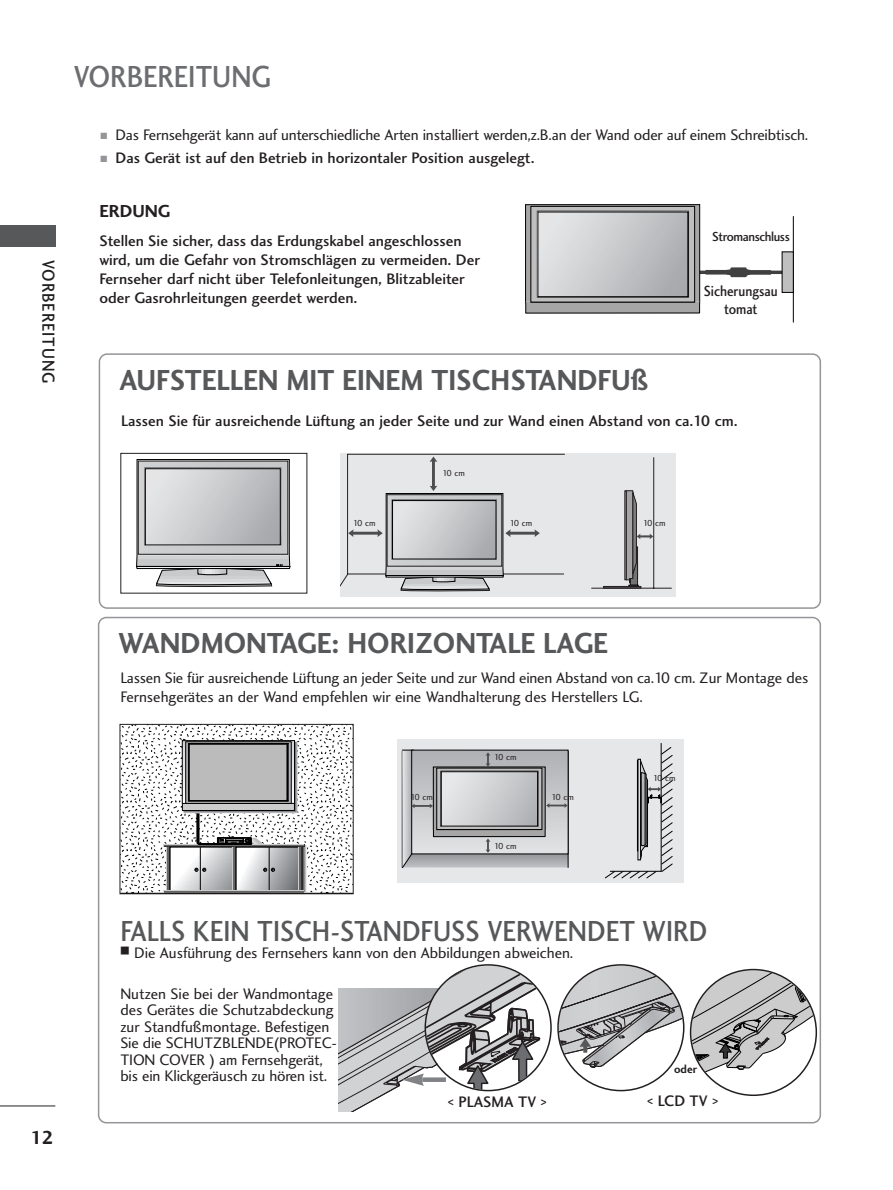
<style>
.page{position:relative;width:893px;height:1190px;background:#fff}
.page>*{position:absolute;margin:0;border:0;box-sizing:border-box;transform-origin:0 0}
.t1{font:31.5px "Charlotte Sans Medium Plain";color:#6c6d70;scale:.9 1}
.t2{font:30px "Charlotte Sans Bold Plain";color:#57585a;scale:.95 1}
.t3{font:30px "Charlotte Sans Medium Plain";color:#57585a;scale:.9 1}
.t4{font:19.5px "Charlotte Sans Bold Plain";color:#231f20}
.t5{font:18px "Charlotte Sans Medium Plain";letter-spacing:.06em;color:#231f20;scale:.9 1}
.t6{font:18px "Charlotte Sans Bold Plain";color:#231f20}
.t7{font:15.75px/16.5px "Charlotte Sans Book Plain";letter-spacing:-.01em;color:#231f20}
.t8{font:15.75px/18.9px "Charlotte Sans Medium Plain";color:#231f20}
.t9{font:15.15px/18.3px "Charlotte Sans Medium Plain";color:#231f20;text-align:center;scale:.89 1}
.t10{font:13.5px "Charlotte Sans Medium Plain";letter-spacing:-.03em;color:#231f20;scale:.95 1}
.t11{font:12px "Charlotte Sans Bold Plain";color:#231f20;scale:.95 1}
.t12{font:9px "Charlotte Sans Book Plain";letter-spacing:-.08em;color:#231f20}
.s1{color:#939598}
</style>
<div class="page">
<hr style="left:0;top:1105px;width:55px;height:1px;background:#231f20">
<div style="left:0;top:225px;width:55px;height:22px;background:#57585a"></div>
<div style="left:99px;top:353px;width:722px;height:256px;border:2px solid #939598;border-radius:8px"></div>
<div style="left:340px;top:453px;width:336px;height:144px;background:#e6e7e9"></div>
<svg style="left:626px;top:490px;width:7px;height:90px"></svg>
<div style="left:603px;top:586px;width:38px;height:2px;background:#737373;border:1px solid #231f20"></div>
<hr style="left:624px;top:490px;width:2px;height:90px;background:#ccc">
<svg style="left:628px;top:491px;width:25px;height:95px"></svg>
<hr style="left:591px;top:588px;width:80px;height:1px;background:#231f20">
<hr style="left:653px;top:457px;width:1px;height:131px;background:#231f20">
<svg style="left:340px;top:453px;width:225px;height:138px"></svg>
<img style="left:394px;top:502px;width:100px;height:55px">
<img style="left:456px;top:508px;width:38px;height:49px">
<div style="left:392px;top:500px;width:104px;height:59px;border:1px solid #000"></div>
<div style="left:386px;top:575px;width:117px;height:2px;border:1px solid #000"></div>
<svg style="left:136px;top:459px;width:154px;height:128px;background:#bababc"></svg>
<svg style="left:700px;top:270px;width:81px;height:4px"></svg>
<svg style="left:705px;top:267px;width:66px;height:10px"></svg>
<hr style="left:793px;top:216px;width:1px;height:106px;background:#000">
<div style="left:781px;top:251px;width:12px;height:42px;background:#bfbfbf"></div>
<svg style="left:525px;top:302px;width:175px;height:11px;background:#929292"></svg>
<svg style="left:527px;top:206px;width:171px;height:94px"></svg>
<div style="left:525px;top:204px;width:175px;height:98px;border:1px solid #000"></div>
<svg style="left:530px;top:206px;width:165px;height:96px;background:#999898"></svg>
<svg style="left:537px;top:211px;width:152px;height:73px"></svg>
<img style="left:539px;top:214px;width:147px;height:81px">
<img style="left:630px;top:223px;width:56px;height:72px">
<div style="left:537px;top:212px;width:151px;height:85px;border:1px solid #000"></div>
<div style="left:397px;top:739px;width:287px;height:143px;background:#e6e7e9"></div>
<svg style="left:605px;top:743px;width:67px;height:135px"></svg>
<svg style="left:402px;top:749px;width:165px;height:119px"></svg>
<div style="left:441px;top:771px;width:96px;height:55px;background:linear-gradient(to right,#e8e9ea,#b7b8bb)"></div>
<div style="left:441px;top:771px;width:96px;height:55px;border:1px solid #000"></div>
<svg style="left:122px;top:726px;width:229px;height:166px"></svg>
<svg style="left:189px;top:744px;width:98px;height:56px"></svg>
<div style="left:190px;top:745px;width:96px;height:54px;background:#bbb"></div>
<div style="left:120px;top:724px;width:233px;height:170px;border:1px solid #231f20"></div>
<svg style="left:558px;top:965px;width:125px;height:121px"></svg>
<svg style="left:338px;top:965px;width:212px;height:146px"></svg>
<svg style="left:692px;top:971px;width:123px;height:123px"></svg>
<p class="t5" style="left:55px;top:260px;width:138px;rotate:90deg">VORBEREITUNG</p>
<h1 class="t1" style="left:74px;top:64px;width:220px">VORBEREITUNG</h1>
<p class="t7" style="left:100px;top:128px;width:709px"><span class="s1">■</span> Das Fernsehgerät kann auf unterschiedliche Arten installiert werden,z.B.an der Wand oder auf einem Schreibtisch.</p>
<p class="t8" style="left:100px;top:150px;width:436px"><span class="s1">■</span> Das Gerät ist auf den Betrieb in horizontaler Position ausgelegt.</p>
<p class="t6" style="left:99px;top:204px;width:72px">ERDUNG</p>
<p class="t8" style="left:99px;top:233px;width:382px">Stellen Sie sicher, dass das Erdungskabel angeschlossen wird, um die Gefahr von Stromschlägen zu vermeiden. Der Fernseher darf nicht über Telefonleitungen, Blitzableiter oder Gasrohrleitungen geerdet werden.</p>
<p class="t10" style="left:712px;top:231px;width:83px">Stromanschluss</p>
<p class="t9" style="left:703px;top:283px;width:85px">Sicherungsau tomat</p>
<h2 class="t2" style="left:119px;top:368px;width:558px">AUFSTELLEN MIT EINEM TISCHSTANDFUß</h2>
<p class="t8" style="left:121px;top:413px;width:617px">Lassen Sie für ausreichende Lüftung an jeder Seite und zur Wand einen Abstand von ca.10 cm.</p>
<p class="t12" style="left:442px;top:469px;width:24px">10 cm</p>
<p class="t12" style="left:353px;top:519px;width:24px">10 cm</p>
<p class="t12" style="left:510px;top:519px;width:24px">10 cm</p>
<p class="t12" style="left:643px;top:519px;width:24px">10 cm</p>
<p class="t4" style="left:31px;top:1129px;width:25px">12</p>
<h2 class="t2" style="left:118px;top:630px;width:517px">WANDMONTAGE: HORIZONTALE LAGE</h2>
<p class="t7" style="left:120px;top:670px;width:689px;line-height:18.9px">Lassen Sie für ausreichende Lüftung an jeder Seite und zur Wand einen Abstand von ca.10 cm. Zur Montage des<br>Fernsehgerätes an der Wand empfehlen wir eine Wandhalterung des Herstellers LG.</p>
<p class="t12" style="left:494px;top:753px;width:24px">10 cm</p>
<p class="t12" style="left:410px;top:793px;width:24px">10 cm</p>
<p class="t12" style="left:551px;top:793px;width:24px">10 cm</p>
<p class="t12" style="left:494px;top:842px;width:24px">10 cm</p>
<p class="t12" style="left:653px;top:774px;width:24px">10 cm</p>
<h2 class="t3" style="left:120px;top:920px;width:653px">FALLS KEIN TISCH-STANDFUSS VERWENDET WIRD</h2>
<p class="t7" style="left:120px;top:946px;width:454px"><sup>A</sup> Die Ausführung des Fernsehers kann von den Abbildungen abweichen.</p>
<p class="t7" style="left:120px;top:986px;width:218px">Nutzen Sie bei der Wandmontage des Gerätes die Schutzabdeckung zur Standfußmontage. Befestigen<br>Sie die SCHUTZBLENDE(PROTEC-<br>TION COVER ) am Fernsehgerät, bis ein Klickgeräusch zu hören ist.</p>
<p class="t11" style="left:674px;top:1064px;width:26px">oder</p>
<p class="t8" style="left:448px;top:1094px;width:100px">&lt; PLASMA TV &gt;</p>
<p class="t8" style="left:647px;top:1092px;width:72px">&lt; LCD TV &gt;</p>
</div>
